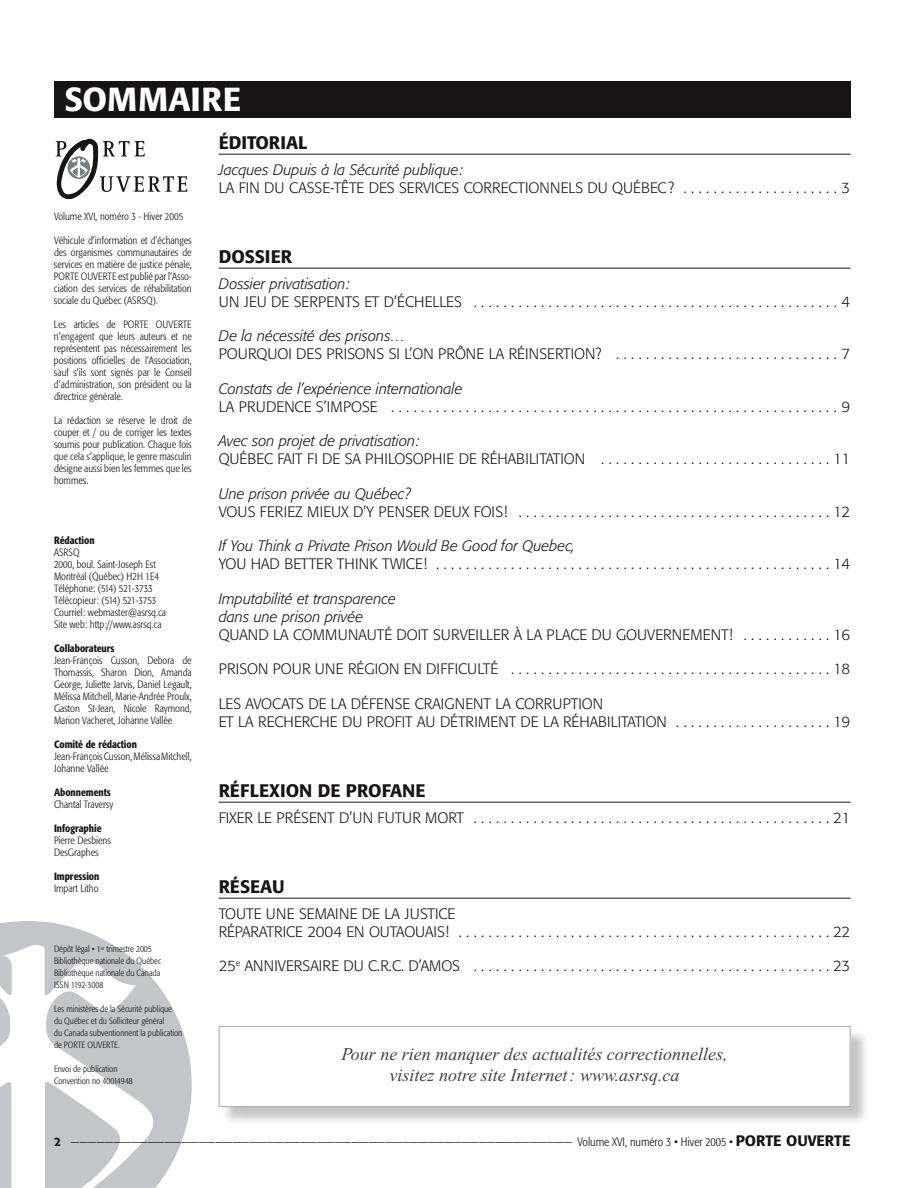
<style>
.page{position:relative;width:918px;height:1188px;background:#fff}
.page>*{position:absolute;margin:0;border:0;box-sizing:border-box;transform-origin:0 0}
.t1{font:500 33px "Formata";color:#fff}
.t2{font:italic 18px/21px "Times New Roman";color:#404143;text-align:center}
.t3{font:500 18px "Formata";color:#171415}
.t4{font:300 15px/18px "Formata";color:#171415}
.t5{font:italic 300 15px/18px "Formata";color:#171415}
.t6{font:300 12px "Formata";color:#171415}
.t7{font:300 condensed 10.5px/12px "Formata";color:#171415;text-align:justify}
.t8{font:500 condensed 10.5px "Formata";color:#171415}
.t9{font:300 condensed 9px/12px "Formata";color:#171415}
.s1{font-weight:500}
.s2{font-stretch:condensed}
.s3{font-weight:500;font-size:15px}
</style>
<div class="page">
<svg style="left:0;top:921px;width:192px;height:267px;fill:#c3c5c8"></svg>
<div style="left:54px;top:81px;width:796px;height:36px;background:#171415"></div>
<svg style="left:56px;top:139px;width:131px;height:60px"></svg>
<hr style="left:219px;top:154px;width:632px;height:1px;background:#171415">
<hr style="left:219px;top:268px;width:632px;height:1px;background:#171415">
<hr style="left:219px;top:802px;width:632px;height:1px;background:#171415">
<hr style="left:219px;top:898px;width:632px;height:1px;background:#171415">
<div style="left:219px;top:1027px;width:652px;height:100px;background:#171415;opacity:.5"></div>
<div style="left:219px;top:1026px;width:631px;height:81px;background:#fff"></div>
<h1 class="t1" style="left:64px;top:79px;width:178px">SOMMAIRE</h1>
<p class="t7" style="left:54px;top:211px;width:131px">Volume XVI, noméro 3 - Hiver 2005</p>
<p class="t7" style="left:54px;top:235px;width:139px">Véhicule d’information et d’échanges des organismes communautaires de services en matière de justice pénale, PORTE OUVERTE est publié par l’Asso&shy;ciation des services de réhabilitation sociale du Québec (ASRSQ).</p>
<p class="t7" style="left:54px;top:319px;width:139px">Les articles de PORTE OUVERTE n’engagent que leurs auteurs et ne représentent pas nécessairement les positions officielles de l’Association, sauf s’ils sont signés par le Conseil d’administration, son président ou la directrice générale.</p>
<p class="t7" style="left:54px;top:415px;width:139px">La rédaction se réserve le droit de couper et / ou de corriger les textes soumis pour publication. Chaque fois que cela s’applique, le genre masculin désigne aussi bien les femmes que les hommes.</p>
<p class="t8" style="left:54px;top:534px;width:42px">Rédaction</p>
<p class="t7" style="left:54px;top:547px;width:113px;text-align:left">ASRSQ<br>2000, boul. Saint-Joseph Est<br>Montréal (Québec) H2H 1E4<br>Téléphone : (514) 521-3733<br>Télécopieur : (514) 521-3753<br>Courriel : webmaster@asrsq.ca<br>Site web : http ://www.asrsq.ca</p>
<p class="t8" style="left:54px;top:642px;width:62px">Collaborateurs</p>
<p class="t7" style="left:54px;top:655px;width:139px">Jean-François Cusson, Debora de Thomassis, Sharon Dion, Amanda George, Juliette Jarvis, Daniel Legault, Mélissa Mitchell, Marie-Andrée Proulx, Gaston St-Jean, Nicole Raymond, Marion Vacheret, Johanne Vallée</p>
<p class="t8" style="left:54px;top:738px;width:85px">Comité de rédaction</p>
<p class="t7" style="left:54px;top:751px;width:139px">Jean-François Cusson, Mélissa Mitchell,<br>Johanne Vallée</p>
<p class="t8" style="left:54px;top:786px;width:58px">Abonnements</p>
<p class="t7" style="left:54px;top:799px;width:61px">Chantal Traversy</p>
<p class="t8" style="left:54px;top:822px;width:49px">Infographie</p>
<p class="t7" style="left:54px;top:835px;width:58px">Pierre Desbiens<br>DesGraphes</p>
<p class="t8" style="left:54px;top:870px;width:47px">Impression</p>
<p class="t7" style="left:54px;top:883px;width:46px">Impart Litho</p>
<p class="t9" style="left:54px;top:943px;width:109px">Dépôt légal • 1<sup>er</sup> trimestre 2005<br>Bibliothèque nationale du Québec<br>Bibliothèque nationale du Canada<br>ISSN 1192-3008</p>
<p class="t9" style="left:54px;top:1003px;width:130px">Les ministères de la Sécurité publique du Québec et du Solliciteur général<br>du Canada subventionnent la publication de PORTE OUVERTE.</p>
<p class="t9" style="left:54px;top:1063px;width:80px">Envoi de publication<br>Convention no 40014948</p>
<p class="t3" style="left:219px;top:132px;width:90px">ÉDITORIAL</p>
<p class="t5" style="left:219px;top:161px;width:246px">Jacques Dupuis à la Sécurité publique :</p>
<p class="t4" style="left:219px;top:179px;width:633px">LA FIN DU CASSE-TÊTE DES SERVICES CORRECTIONNELS DU QUÉBEC ? . . . . . . . . . . . . . . . . . . . . . 3</p>
<p class="t3" style="left:219px;top:246px;width:75px">DOSSIER</p>
<p class="t5" style="left:219px;top:275px;width:133px">Dossier privatisation :</p>
<p class="t4" style="left:219px;top:293px;width:633px">UN JEU DE SERPENTS ET D’ÉCHELLES . . . . . . . . . . . . . . . . . . . . . . . . . . . . . . . . . . . . . . . . . . . . . . . . . 4</p>
<p class="t5" style="left:219px;top:327px;width:188px">De la nécessité des prisons…</p>
<p class="t4" style="left:219px;top:345px;width:633px">POURQUOI DES PRISONS SI L’ON PRÔNE LA RÉINSERTION ? . . . . . . . . . . . . . . . . . . . . . . . . . . . . . . 7</p>
<p class="t5" style="left:219px;top:380px;width:245px">Constats de l’expérience internationale</p>
<p class="t4" style="left:219px;top:398px;width:633px">LA PRUDENCE S’IMPOSE . . . . . . . . . . . . . . . . . . . . . . . . . . . . . . . . . . . . . . . . . . . . . . . . . . . . . . . . . . . . 9</p>
<p class="t5" style="left:219px;top:432px;width:202px">Avec son projet de privatisation :</p>
<p class="t4" style="left:219px;top:450px;width:633px">QUÉBEC FAIT FI DE SA PHILOSOPHIE DE RÉHABILITATION . . . . . . . . . . . . . . . . . . . . . . . . . . . . . . . 11</p>
<p class="t5" style="left:219px;top:485px;width:193px">Une prison privée au Québec ?</p>
<p class="t4" style="left:219px;top:503px;width:633px">VOUS FERIEZ MIEUX D’Y PENSER DEUX FOIS ! . . . . . . . . . . . . . . . . . . . . . . . . . . . . . . . . . . . . . . . . . . 12</p>
<p class="t5" style="left:219px;top:537px;width:358px">If You Think a Private Prison Would Be Good for Quebec,</p>
<p class="t4" style="left:219px;top:555px;width:633px">YOU HAD BETTER THINK TWICE ! . . . . . . . . . . . . . . . . . . . . . . . . . . . . . . . . . . . . . . . . . . . . . . . . . . . . . 14</p>
<p class="t5" style="left:219px;top:590px;width:179px">Imputabilité et transparence dans une prison privée</p>
<p class="t4" style="left:219px;top:626px;width:633px">QUAND LA COMMUNAUTÉ DOIT SURVEILLER À LA PLACE DU GOUVERNEMENT ! . . . . . . . . . . . . 16</p>
<p class="t4" style="left:219px;top:660px;width:633px">PRISON POUR UNE RÉGION EN DIFFICULTÉ . . . . . . . . . . . . . . . . . . . . . . . . . . . . . . . . . . . . . . . . . . . 18</p>
<p class="t4" style="left:219px;top:695px;width:633px">LES AVOCATS DE LA DÉFENSE CRAIGNENT LA CORRUPTION<br>ET LA RECHERCHE DU PROFIT AU DÉTRIMENT DE LA RÉHABILITATION . . . . . . . . . . . . . . . . . . . . . 19</p>
<p class="t3" style="left:219px;top:780px;width:208px">RÉFLEXION DE PROFANE</p>
<p class="t4" style="left:219px;top:809px;width:633px">FIXER LE PRÉSENT D’UN FUTUR MORT . . . . . . . . . . . . . . . . . . . . . . . . . . . . . . . . . . . . . . . . . . . . . . . . 21</p>
<p class="t3" style="left:219px;top:876px;width:67px">RÉSEAU</p>
<p class="t4" style="left:219px;top:905px;width:633px">TOUTE UNE SEMAINE DE LA JUSTICE<br>RÉPARATRICE 2004 EN OUTAOUAIS ! . . . . . . . . . . . . . . . . . . . . . . . . . . . . . . . . . . . . . . . . . . . . . . . . . . 22</p>
<p class="t4" style="left:219px;top:957px;width:633px">25<sup>e</sup> ANNIVERSAIRE DU C.R.C. D’AMOS . . . . . . . . . . . . . . . . . . . . . . . . . . . . . . . . . . . . . . . . . . . . . . . . 23</p>
<p class="t2" style="left:341px;top:1043px;width:388px">Pour ne rien manquer des actualités correctionnelles, visitez notre site Internet : www.asrsq.ca</p>
<p class="t6" style="left:54px;top:1135px;width:798px"><span class="s1">2</span> ——————————————————————————————————————————————————————————— <span class="s2">Volume XVI, numéro 3 • Hiver 2005 •</span> <span class="s3">PORTE OUVERTE</span></p>
</div>
